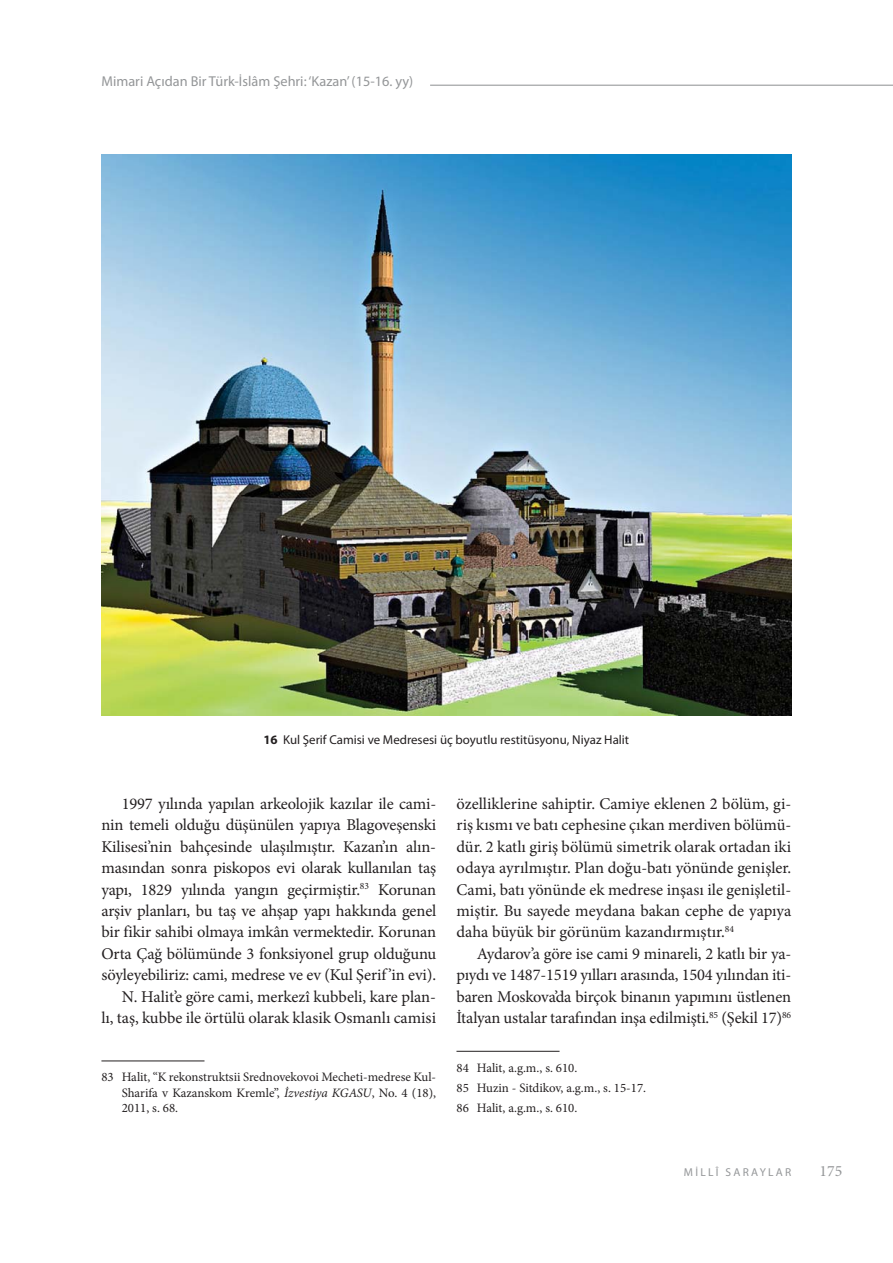
<style>
.page{position:relative;width:893px;height:1263px;background:#fff}
.page>*{position:absolute;margin:0;border:0;box-sizing:border-box;transform-origin:0 0}
.t1{font:16.5px/21.5px "Minion Pro";letter-spacing:-.01em;color:#231f20;text-align:justify}
.t2{font:15.75px "Minion Pro";color:#949698}
.t3{font:14.25px "Myriad Pro";color:#949698}
.t4{font:12.9px/15.5px "Minion Pro";color:#231f20;text-align:justify}
.t5{font:12.9px "Myriad Pro";color:#231f20}
.t6{font:11.4px "Myriad Pro";letter-spacing:.2em;color:#949698}
.s1{font-weight:700}
.s2{font-style:italic}
</style>
<div class="page">
<hr style="left:430px;top:85px;width:463px;height:1px;background:#949698">
<hr style="left:101px;top:1061px;width:103px;height:1px;background:#231f20">
<hr style="left:456px;top:1051px;width:103px;height:1px;background:#231f20">
<img style="left:101px;top:155px;width:690px;height:560px">
<p class="t3" style="left:101px;top:76px;width:313px">Mimari Açıdan Bir Türk-İslâm Şehri: ‘Kazan’ (15-16. yy)</p>
<p class="t5" style="left:263px;top:734px;width:367px"><span class="s1">16</span> Kul Şerif Camisi ve Medresesi üç boyutlu restitüsyonu, Niyaz Halit</p>
<p class="t1" style="left:101px;top:794px;width:336px;text-align:right">1997 yılında yapılan arkeolojik kazılar ile cami&shy;nin temeli olduğu düşünülen yapıya Blagoveşenski Kilisesi’nin bahçesinde ulaşılmıştır. Kazan’ın alın&shy;masından sonra piskopos evi olarak kullanılan taş yapı, 1829 yılında yangın geçirmiştir.<sup>83</sup> Korunan arşiv planları, bu taş ve ahşap yapı hakkında genel bir fikir sahibi olmaya imkân vermektedir. Korunan Orta Çağ bölümünde 3 fonksiyonel grup olduğunu söyleyebiliriz: cami, medrese ve ev (Kul Şerif’in evi).<br>N. Halit’e göre cami, merkezî kubbeli, kare plan-<br>lı, taş, kubbe ile örtülü olarak klasik Osmanlı camisi</p>
<p class="t4" style="left:122px;top:1070px;width:316px;text-indent:-20px">83 Halit, “K rekonstruktsii Srednovekovoi Mecheti-medrese Kul-Sharifa v Kazanskom Kremle”, <span class="s2">İzvestiya KGASU</span>, No. 4 (18), 2011, s. 68.</p>
<p class="t1" style="left:456px;top:794px;width:336px">özelliklerine sahiptir. Camiye eklenen 2 bölüm, gi&shy;riş kısmı ve batı cephesine çıkan merdiven bölümü&shy;dür. 2 katlı giriş bölümü simetrik olarak ortadan iki odaya ayrılmıştır. Plan doğu-batı yönünde genişler.<br>Cami, batı yönünde ek medrese inşası ile genişletil&shy;miştir. Bu sayede meydana bakan cephe de yapıya daha büyük bir görünüm kazandırmıştır.<sup>84</sup></p>
<p class="t1" style="left:456px;top:944px;width:336px;text-indent:20px">Aydarov’a göre ise cami 9 minareli, 2 katlı bir ya&shy;pıydı ve 1487-1519 yılları arasında, 1504 yılından iti&shy;baren Moskova’da birçok binanın yapımını üstlenen İtalyan ustalar tarafından inşa edilmişti.<sup>85</sup> (Şekil 17)<sup>86</sup></p>
<p class="t4" style="left:456px;top:1058px;width:191px;line-height:20.2px;text-align:left">84 Halit, a.g.m., s. 610.<br>85 Huzin - Sitdikov, a.g.m., s. 15-17.<br>86 Halit, a.g.m., s. 610.</p>
<p class="t6" style="left:684px;top:1168px;width:109px">MİLLÎ SARAYLAR</p>
<p class="t2" style="left:820px;top:1165px;width:24px">175</p>
</div>
